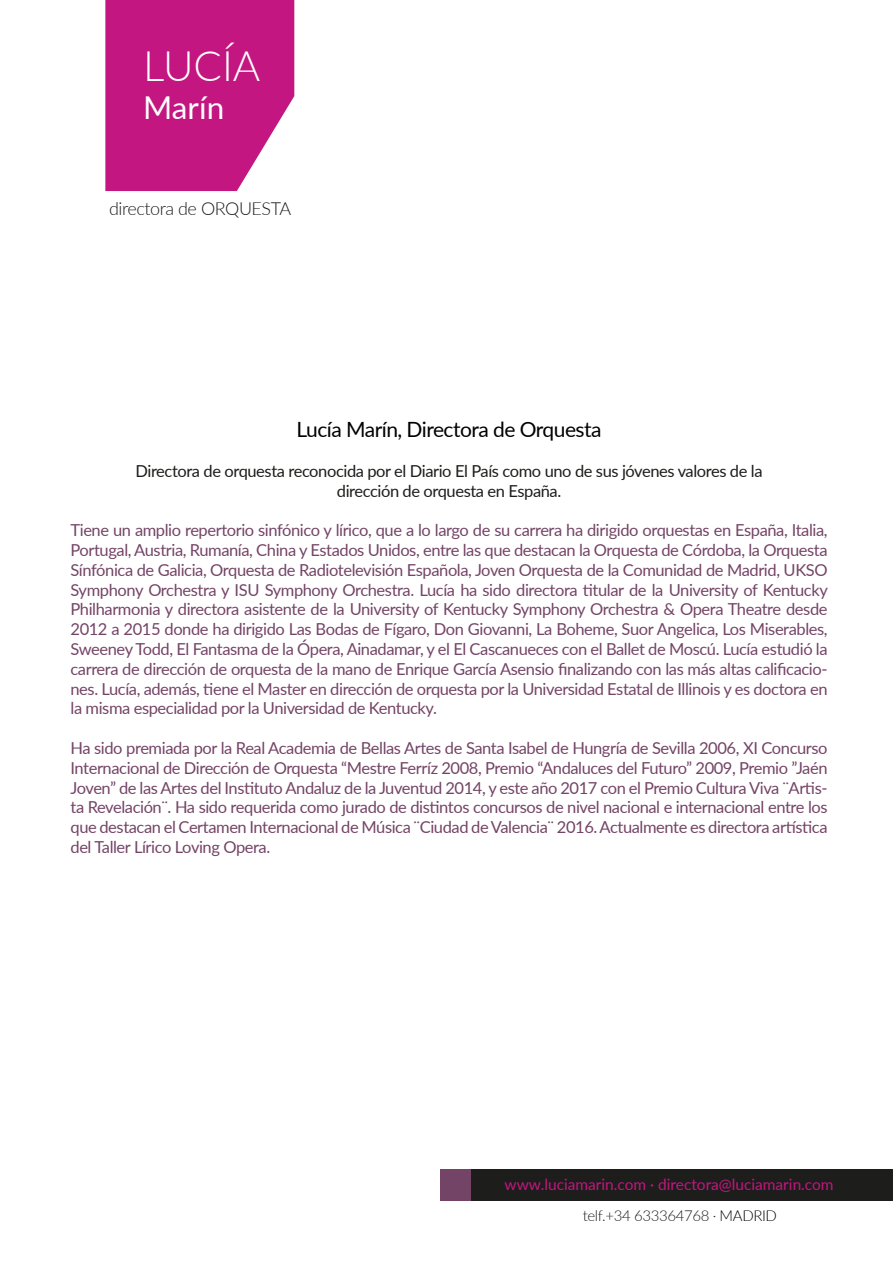
<style>
.page{position:relative;width:893px;height:1276px;background:#fff}
.page>*{position:absolute;margin:0;border:0;box-sizing:border-box;transform-origin:0 0}
.t1{font:300 42px "Lato";color:#fff}
.t2{font:31.5px "Lato";color:#fff}
.t3{font:21px "Lato";letter-spacing:-.025em;color:#000}
.t4{font:300 18px "Lato";letter-spacing:-.025em;color:#1d1d1b}
.t5{font:16.5px/19.8px "Lato";letter-spacing:-.025em;color:#744466;text-align:justify}
.t6{font:16.5px/19.8px "Lato";letter-spacing:-.025em;color:#1d1d1b;text-align:center}
.t7{font:15.45px "Lato";color:#c31680}
.t8{font:300 15px "Lato";letter-spacing:-.025em;color:#1d1d1b}
.s1{color:#000}
</style>
<div class="page">
<svg style="left:105px;top:0;width:189px;height:191px;background:#c7298a"></svg>
<div style="left:441px;top:1169px;width:452px;height:31px;background:#1d1d1b"></div>
<div style="left:441px;top:1169px;width:30px;height:31px;background:#744466"></div>
<h1 class="t1" style="left:143px;top:37px;width:119px">LUCÍA</h1>
<h2 class="t2" style="left:143px;top:85px;width:83px">Marín</h2>
<p class="t4" style="left:109px;top:196px;width:184px">directora de ORQUESTA</p>
<p class="t3" style="left:296px;top:414px;width:307px">Lucía Marín, Directora de Orquesta</p>
<p class="t6" style="left:136px;top:460px;width:628px">Directora de orquesta reconocida por el Diario El País como uno de sus jóvenes valores de la dirección de orquesta en España.</p>
<p class="t5" style="left:71px;top:519px;width:759px">Tiene un amplio repertorio sinfónico y lírico, que a lo largo de su carrera ha dirigido orquestas en España, Italia, Portugal, Austria, Rumanía, China y Estados Unidos, entre las que destacan la Orquesta de Córdoba, la Orquesta Sínfónica de Galicia, Orquesta de Radiotelevisión Española, Joven Orquesta de la Comunidad de Madrid, UKSO Symphony Orchestra y ISU Symphony Orchestra. Lucía ha sido directora titular de la University of Kentucky Philharmonia y directora asistente de la University of Kentucky Symphony Orchestra &amp; Opera Theatre desde 2012 a 2015 donde ha dirigido Las Bodas de Fígaro, Don Giovanni, La Boheme, Suor Angelica, Los Miserables, Sweeney Todd, El Fantasma de la Ópera, Ainadamar, y el El Cascanueces con el Ballet de Moscú. Lucía estudió la carrera de dirección de orquesta de la mano de Enrique García Asensio finalizando con las más altas calificacio&shy;nes. Lucía, además, tiene el Master en dirección de orquesta por la Universidad Estatal de Illinois y es doctora en la misma especialidad por la Universidad de Kentucky.</p>
<p class="t5" style="left:71px;top:737px;width:759px">Ha sido premiada por la Real Academia de Bellas Artes de Santa Isabel de Hungría de Sevilla 2006, XI Concurso Internacional de Dirección de Orquesta “Mestre Ferríz 2008, Premio “Andaluces del Futuro” 2009, Premio ”Jaén Joven” de las Artes del Instituto Andaluz de la Juventud 2014, y este año 2017 con el Premio Cultura Viva ¨Artis&shy;ta Revelación¨. Ha sido requerida como jurado de distintos concursos de nivel nacional e internacional entre los que destacan el Certamen Internacional de Música ¨Ciudad de Valencia¨ 2016. Actualmente es directora artística del Taller Lírico Loving Opera.</p>
<p class="t7" style="left:505px;top:1173px;width:331px">www.luciamarin.com · directora@luciamarin.com</p>
<p class="t8" style="left:583px;top:1205px;width:196px">telf.+34 633364768 · <span class="s1">MADRID</span></p>
</div>
